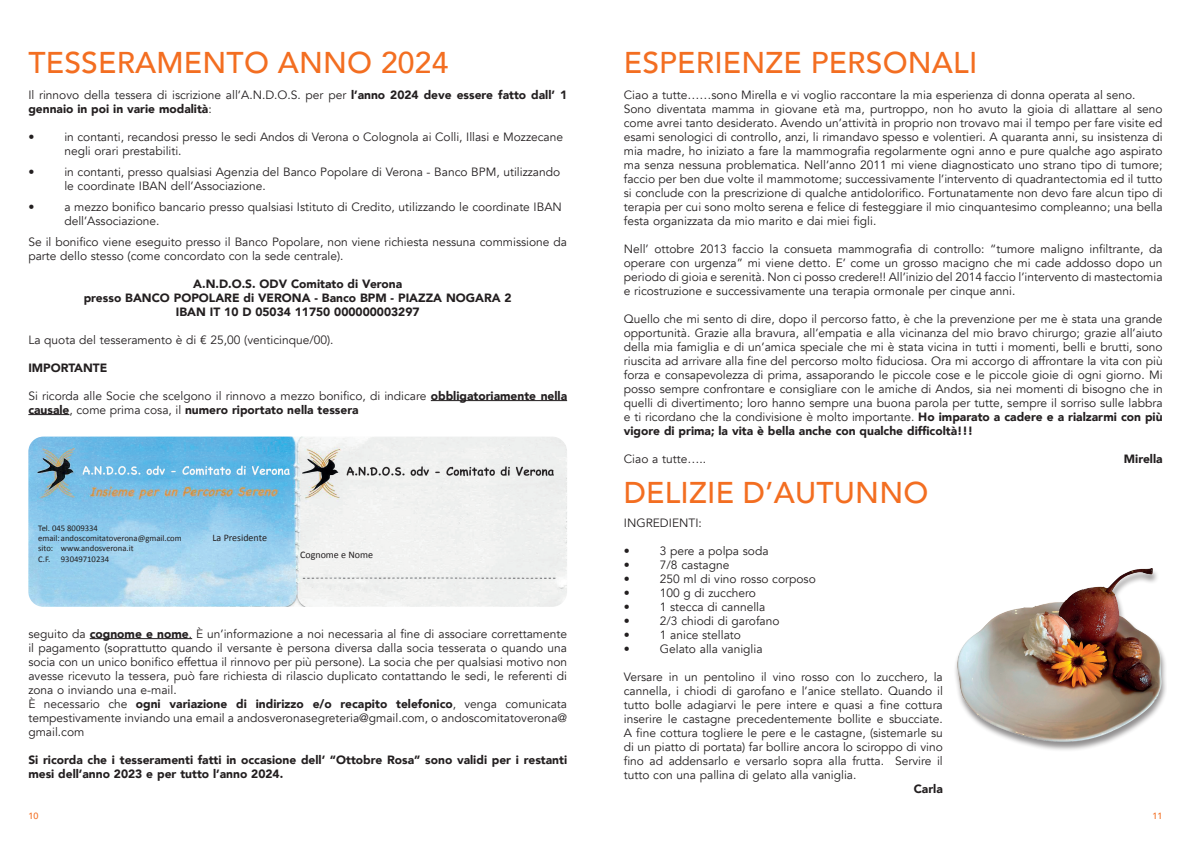
<style>
.page{position:relative;width:1191px;height:842px;background:#fff}
.page>*{position:absolute;margin:0;border:0;box-sizing:border-box;transform-origin:0 0}
.t1{font:500 30px "Avenir";letter-spacing:.005em;color:#f36e21}
.Normale{font:12px/14px "Avenir";color:#231f20;text-align:justify}
.Normale-2{font:900 12px/14px "Avenir";color:#231f20}
.t2{font:10px "Calibri";color:#231f20}
.t3{font:500 9px "Avenir";color:#f36e21}
.t4{font:8.7px "Calibri";color:#231f20}
.s1{font-weight:400}
.s2{font-weight:900}
</style>
<div class="page">
<hr style="left:431px;top:400px;width:136px;height:1px;background:#231f20">
<hr style="left:28px;top:414px;width:41px;height:1px;background:#231f20">
<hr style="left:90px;top:638px;width:102px;height:1px;background:#231f20">
<img style="left:28px;top:437px;width:539px;height:170px">
<div style="left:953px;top:569px;width:214px;height:183px;background:#231f20;opacity:.5"></div>
<img style="left:957px;top:569px;width:205px;height:174px">
<p class="t1" style="left:28px;top:36px;width:421px">TESSERAMENTO ANNO 2024</p>
<p class="Normale-2" style="left:28px;top:87px;width:540px"><span class="s1">Il rinnovo della tessera di iscrizione all’A.N.D.O.S. per per</span> l’anno 2024 deve essere fatto dall’ 1 gennaio in poi in varie modalità<span class="s1">:</span></p>
<p class="Normale" style="left:28px;top:130px;width:7px">•</p>
<p class="Normale" style="left:64px;top:130px;width:500px">in contanti, recandosi presso le sedi Andos di Verona o Colognola ai Colli, Illasi e Mozzecane negli orari prestabiliti.</p>
<p class="Normale" style="left:28px;top:165px;width:7px">•</p>
<p class="Normale" style="left:64px;top:165px;width:497px">in contanti, presso qualsiasi Agenzia del Banco Popolare di Verona - Banco BPM, utilizzando le coordinate IBAN dell’Associazione.</p>
<p class="Normale" style="left:28px;top:200px;width:7px">•</p>
<p class="Normale" style="left:64px;top:200px;width:499px">a mezzo bonifico bancario presso qualsiasi Istituto di Credito, utilizzando le coordinate IBAN</p>
<p class="Normale" style="left:64px;top:214px;width:97px">dell’Associazione.</p>
<p class="Normale" style="left:28px;top:235px;width:540px">Se il bonifico viene eseguito presso il Banco Popolare, non viene richiesta nessuna commissione da parte dello stesso (come concordato con la sede centrale).</p>
<p class="Normale-2" style="left:193px;top:276px;width:210px">A.N.D.O.S. ODV Comitato di Verona</p>
<p class="Normale-2" style="left:84px;top:290px;width:429px">presso BANCO POPOLARE di VERONA - Banco BPM - PIAZZA NOGARA 2</p>
<p class="Normale-2" style="left:176px;top:304px;width:245px">IBAN IT 10 D 05034 11750 000000003297</p>
<p class="Normale" style="left:28px;top:333px;width:307px">La quota del tesseramento è di € 25,00 (venticinque/00).</p>
<p class="Normale-2" style="left:28px;top:360px;width:80px">IMPORTANTE</p>
<p class="Normale" style="left:28px;top:389px;width:540px">Si ricorda alle Socie che scelgono il rinnovo a mezzo bonifico, di indicare <span class="s2">obbligatoriamente nella causale</span>, come prima cosa, il <span class="s2">numero riportato nella tessera</span></p>
<p class="t4" style="left:38px;top:522px;width:61px">Tel. 045 8009334</p>
<p class="t4" style="left:38px;top:533px;width:145px">email:andoscomitatoverona@gmail.com</p>
<p class="t4" style="left:38px;top:543px;width:97px">sito: www.andosverona.it</p>
<p class="t4" style="left:38px;top:553px;width:72px">C.F. 93049710234</p>
<p class="t2" style="left:212px;top:532px;width:56px">La Presidente</p>
<p class="t2" style="left:300px;top:548px;width:74px">Cognome e Nome</p>
<p class="Normale" style="left:28px;top:627px;width:540px">seguito da <span class="s2">cognome e nome</span>. È un’informazione a noi necessaria al fine di associare correttamente il pagamento (soprattutto quando il versante è persona diversa dalla socia tesserata o quando una socia con un unico bonifico effettua il rinnovo per più persone). La socia che per qualsiasi motivo non avesse ricevuto la tessera, può fare richiesta di rilascio duplicato contattando le sedi, le referenti di zona o inviando una e-mail.</p>
<p class="Normale" style="left:28px;top:697px;width:540px">È necessario che <span class="s2">ogni variazione di indirizzo e/o recapito telefonico</span>, venga comunicata tempestivamente inviando una email a andosveronasegreteria@gmail.com, o andoscomitatoverona@ gmail.com</p>
<p class="Normale-2" style="left:28px;top:752px;width:540px">Si ricorda che i tesseramenti fatti in occasione dell’ “Ottobre Rosa” sono validi per i restanti mesi dell’anno 2023 e per tutto l’anno 2024.</p>
<p class="t1" style="left:624px;top:36px;width:355px">ESPERIENZE PERSONALI</p>
<p class="Normale" style="left:624px;top:88px;width:513px">Ciao a tutte……sono Mirella e vi voglio raccontare la mia esperienza di donna operata al seno.</p>
<p class="Normale" style="left:624px;top:102px;width:540px">Sono diventata mamma in giovane età ma, purtroppo, non ho avuto la gioia di allattare al seno come avrei tanto desiderato. Avendo un’attività in proprio non trovavo mai il tempo per fare visite ed esami senologici di controllo, anzi, li rimandavo spesso e volentieri. A quaranta anni, su insistenza di mia madre, ho iniziato a fare la mammografia regolarmente ogni anno e pure qualche ago aspirato ma senza nessuna problematica. Nell’anno 2011 mi viene diagnosticato uno strano tipo di tumore; faccio per ben due volte il mammotome; successivamente l’intervento di quadrantectomia ed il tutto si conclude con la prescrizione di qualche antidolorifico. Fortunatamente non devo fare alcun tipo di terapia per cui sono molto serena e felice di festeggiare il mio cinquantesimo compleanno; una bella festa organizzata da mio marito e dai miei figli.</p>
<p class="Normale" style="left:624px;top:242px;width:540px">Nell’ ottobre 2013 faccio la consueta mammografia di controllo: “tumore maligno infiltrante, da operare con urgenza” mi viene detto. E’ come un grosso macigno che mi cade addosso dopo un periodo di gioia e serenità. Non ci posso credere!! All’inizio del 2014 faccio l’intervento di mastectomia e ricostruzione e successivamente una terapia ormonale per cinque anni.</p>
<p class="Normale" style="left:624px;top:312px;width:540px">Quello che mi sento di dire, dopo il percorso fatto, è che la prevenzione per me è stata una grande opportunità. Grazie alla bravura, all’empatia e alla vicinanza del mio bravo chirurgo; grazie all’aiuto della mia famiglia e di un’amica speciale che mi è stata vicina in tutti i momenti, belli e brutti, sono riuscita ad arrivare alla fine del percorso molto fiduciosa. Ora mi accorgo di affrontare la vita con più forza e consapevolezza di prima, assaporando le piccole cose e le piccole gioie di ogni giorno. Mi posso sempre confrontare e consigliare con le amiche di Andos, sia nei momenti di bisogno che in quelli di divertimento; loro hanno sempre una buona parola per tutte, sempre il sorriso sulle labbra e ti ricordano che la condivisione è molto importante. <span class="s2">Ho imparato a cadere e a rialzarmi con più vigore di prima; la vita è bella anche con qualche difficoltà!!!</span></p>
<p class="Normale" style="left:624px;top:452px;width:84px">Ciao a tutte…..</p>
<p class="Normale-2" style="left:1124px;top:451px;width:40px">Mirella</p>
<p class="t1" style="left:624px;top:467px;width:306px">DELIZIE D’AUTUNNO</p>
<p class="Normale" style="left:624px;top:516px;width:79px">INGREDIENTI:</p>
<p class="Normale" style="left:624px;top:544px;width:7px">•</p>
<p class="Normale" style="left:660px;top:544px;width:110px">3 pere a polpa soda</p>
<p class="Normale" style="left:624px;top:558px;width:7px">•</p>
<p class="Normale" style="left:660px;top:558px;width:71px">7/8 castagne</p>
<p class="Normale" style="left:624px;top:572px;width:7px">•</p>
<p class="Normale" style="left:660px;top:572px;width:157px">250 ml di vino rosso corposo</p>
<p class="Normale" style="left:624px;top:586px;width:7px">•</p>
<p class="Normale" style="left:660px;top:586px;width:98px">100 g di zucchero</p>
<p class="Normale" style="left:624px;top:600px;width:7px">•</p>
<p class="Normale" style="left:660px;top:600px;width:107px">1 stecca di cannella</p>
<p class="Normale" style="left:624px;top:614px;width:7px">•</p>
<p class="Normale" style="left:660px;top:614px;width:121px">2/3 chiodi di garofano</p>
<p class="Normale" style="left:624px;top:628px;width:7px">•</p>
<p class="Normale" style="left:660px;top:628px;width:83px">1 anice stellato</p>
<p class="Normale" style="left:624px;top:642px;width:7px">•</p>
<p class="Normale" style="left:660px;top:642px;width:104px">Gelato alla vaniglia</p>
<p class="Normale" style="left:624px;top:670px;width:320px">Versare in un pentolino il vino rosso con lo zucchero, la cannella, i chiodi di garofano e l’anice stellato. Quando il tutto bolle adagiarvi le pere intere e quasi a fine cottura inserire le castagne precedentemente bollite e sbucciate.<br>A fine cottura togliere le pere e le castagne, (sistemarle su di un piatto di portata) far bollire ancora lo sciroppo di vino fino ad addensarlo e versarlo sopra alla frutta. Servire il tutto con una pallina di gelato alla vaniglia.</p>
<p class="Normale-2" style="left:913px;top:781px;width:31px">Carla</p>
<p class="t3" style="left:28px;top:808px;width:12px">10</p>
<p class="t3" style="left:1152px;top:808px;width:12px">11</p>
</div>
